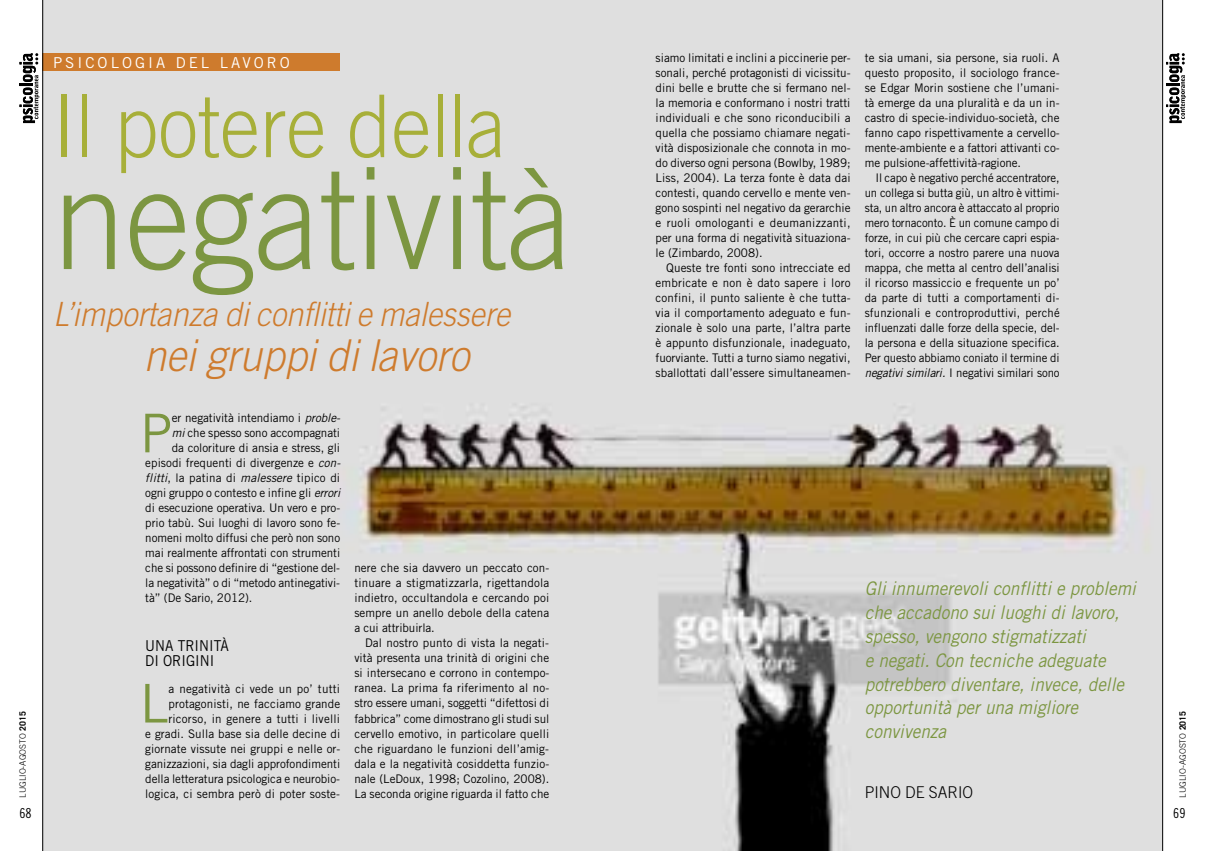
<style>
.page{position:relative;width:1205px;height:851px;background:#fff}
.page>*{position:absolute;margin:0;border:0;box-sizing:border-box;transform-origin:0 0}
.t1{font:300 141.12px "Trade Gothic LT Std";color:#7c9641;scale:.92 1}
.t2{font:300 86.5px "Trade Gothic LT Std";color:#a7af39;scale:.92 1}
.t3{font:53.38px "Trade Gothic LT Std";color:#7c9641}
.t4{font:italic 300 43.88px "Trade Gothic LT Std";color:#ce7b2d;scale:.92 1}
.t5{font:italic 300 33.38px "Trade Gothic LT Std";color:#ce7b2d;scale:.92 1}
.t6{font:italic 18.75px/23.8px "Trade Gothic LT Std";color:#7c9641;scale:.92 1}
.t7{font:300 16.25px "Trade Gothic LT Std";color:#000}
.t8{font:15px "Trade Gothic LT Std";letter-spacing:.2em;color:#fff}
.t9{font:15px/15px "Trade Gothic LT Std";color:#000;scale:.92 1}
.t10{font:13.75px "Trade Gothic LT Std Cn 18";color:#000}
.t11{font:11.88px/15px "Trade Gothic LT Std";letter-spacing:-.005em;color:#000;text-align:justify}
.t12{font:11.88px/15px "Trade Gothic LT Std";letter-spacing:-.005em;color:#000;text-align:justify;scale:.96 1}
.t13{font:300 8.75px "Trade Gothic LT Std";color:#000}
.s1{font-style:italic}
.s2{font-weight:700}
</style>
<div class="page">
<img style="left:43px;top:0;width:1119px;height:850px">
<div style="left:43px;top:53px;width:297px;height:18px;background:#ce7b2d"></div>
<svg style="left:19px;top:53px;width:20px;height:70px"></svg>
<svg style="left:1166px;top:53px;width:20px;height:70px"></svg>
<hr style="left:42px;top:0;width:1px;height:850px;background:#000">
<hr style="left:1162px;top:0;width:1px;height:850px;background:#000">
<p class="t8" style="left:53px;top:53px;width:238px">PSICOLOGIA DEL LAVORO</p>
<h2 class="t2" style="left:53px;top:75px;width:494px">Il potere della</h2>
<h1 class="t1" style="left:53px;top:135px;width:566px">negatività</h1>
<h3 class="t5" style="left:53px;top:294px;width:498px">L’importanza di conflitti e malessere</h3>
<h3 class="t4" style="left:144px;top:329px;width:355px">nei gruppi di lavoro</h3>
<p class="t11" style="left:656px;top:50px;width:196px">siamo limitati e inclini a piccinerie per&shy;sonali, perché protagonisti di vicissitu&shy;dini belle e brutte che si fermano nel&shy;la memoria e conformano i nostri tratti individuali e che sono riconducibili a quella che possiamo chiamare negati&shy;vità disposizionale che connota in mo&shy;do diverso ogni persona (Bowlby, 1989; Liss, 2004). La terza fonte è data dai contesti, quando cervello e mente ven&shy;gono sospinti nel negativo da gerarchie e ruoli omologanti e deumanizzanti, per una forma di negatività situaziona&shy;le (Zimbardo, 2008).</p>
<p class="t11" style="left:656px;top:260px;width:197px;text-indent:11px">Queste tre fonti sono intrecciate ed embricate e non è dato sapere i loro confini, il punto saliente è che tutta&shy;via il comportamento adeguato e fun&shy;zionale è solo una parte, l’altra parte è appunto disfunzionale, inadeguato, fuorviante. Tutti a turno siamo negativi, sballottati dall’essere simultaneamen-</p>
<p class="t11" style="left:865px;top:50px;width:196px">te sia umani, sia persone, sia ruoli. A questo proposito, il sociologo france&shy;se Edgar Morin sostiene che l’umani&shy;tà emerge da una pluralità e da un in&shy;castro di specie-individuo-società, che fanno capo rispettivamente a cervello&shy;mente-ambiente e a fattori attivanti co&shy;me pulsione-affettività-ragione.</p>
<p class="t12" style="left:865px;top:170px;width:205px;text-indent:11px">Il capo è negativo perché accentratore, un collega si butta giù, un altro è vittimi&shy;sta, un altro ancora è attaccato al proprio mero tornaconto. È un comune campo di forze, in cui più che cercare capri espia&shy;tori, occorre a nostro parere una nuova mappa, che metta al centro dell’analisi il ricorso massiccio e frequente un po’ da parte di tutti a comportamenti di&shy;sfunzionali e controproduttivi, perché influenzati dalle forze della specie, del&shy;la persona e della situazione specifica.<br>Per questo abbiamo coniato il termine di <span class="s1">negativi similari.</span> I negativi similari sono</p>
<h3 class="t3" style="left:140px;top:401px;width:33px">P</h3>
<p class="t11" style="left:172px;top:410px;width:170px">er negatività intendiamo i <span class="s1">proble-</span></p>
<p class="t11" style="left:172px;top:425px;width:170px"><span class="s1">mi</span> che spesso sono accompagnati</p>
<p class="t11" style="left:172px;top:440px;width:170px">da coloriture di ansia e stress, gli</p>
<p class="t11" style="left:145px;top:455px;width:197px">episodi frequenti di divergenze e <span class="s1">con-</span></p>
<p class="t11" style="left:145px;top:470px;width:196px"><span class="s1">flitti</span>, la patina di <span class="s1">malessere</span> tipico di</p>
<p class="t11" style="left:145px;top:485px;width:196px">ogni gruppo o contesto e infine gli <span class="s1">errori</span></p>
<p class="t11" style="left:145px;top:500px;width:196px">di esecuzione operativa. Un vero e pro-</p>
<p class="t11" style="left:145px;top:515px;width:196px">prio tabù. Sui luoghi di lavoro sono fe-</p>
<p class="t11" style="left:145px;top:530px;width:196px">nomeni molto diffusi che però non sono</p>
<p class="t11" style="left:145px;top:545px;width:196px">mai realmente affrontati con strumenti</p>
<p class="t11" style="left:145px;top:560px;width:196px">che si possono definire di “gestione del-</p>
<p class="t11" style="left:145px;top:575px;width:196px">la negatività” o di “metodo antinegativi-</p>
<p class="t11" style="left:145px;top:590px;width:109px">tà” (De Sario, 2012).</p>
<p class="t9" style="left:145px;top:638px;width:93px">Una trinità di origi</p>
<p class="t11" style="left:354px;top:560px;width:196px">nere che sia davvero un peccato con&shy;tinuare a stigmatizzarla, rigettandola indietro, occultandola e cercando poi sempre un anello debole della catena a cui attribuirla.</p>
<p class="t11" style="left:354px;top:635px;width:196px;text-indent:11px">Dal nostro punto di vista la negati&shy;vità presenta una trinità di origini che si intersecano e corrono in contempo&shy;ranea. La prima fa riferimento al no&shy;stro essere umani, soggetti “difettosi di fabbrica” come dimostrano gli studi sul cervello emotivo, in particolare quelli che riguardano le funzioni dell’amig&shy;dala e la negatività cosiddetta funzio&shy;nale (LeDoux, 1998; Cozolino, 2008).<br>La seconda origine riguarda il fatto che</p>
<h3 class="t6" style="left:865px;top:577px;width:296px">Gli innumerevoli conflitti e problemi che accadono sui luoghi di lavoro, spesso, vengono stigmatizzati<br>e negati. Con tecniche adeguate potrebbero diventare, invece, delle opportunità per una migliore convivenza</h3>
<p class="t9" style="left:200px;top:653px;width:14px">ni</p>
<p class="t11" style="left:145px;top:680px;width:196px;text-align:right">a negatività ci vede un po’ tutti protagonisti, ne facciamo grande ricorso, in genere a tutti i livelli<br>e gradi. Sulla base sia delle decine di giornate vissute nei gruppi e nelle or&shy;ganizzazioni, sia dagli approfondimenti della letteratura psicologica e neurobio&shy;logica, ci sembra però di poter soste-</p>
<h3 class="t3" style="left:140px;top:671px;width:31px">L</h3>
<p class="t13" style="left:18px;top:797px;width:88px;rotate:-90deg">luglio-agosto <span class="s2">2015</span></p>
<p class="t13" style="left:1177px;top:797px;width:88px;rotate:-90deg">luglio-agosto <span class="s2">2015</span></p>
<h3 class="t7" style="left:865px;top:782px;width:110px">PINO DE SARIO</h3>
<p class="t10" style="left:19px;top:805px;width:14px">68</p>
<p class="t10" style="left:1173px;top:805px;width:14px">69</p>
</div>
